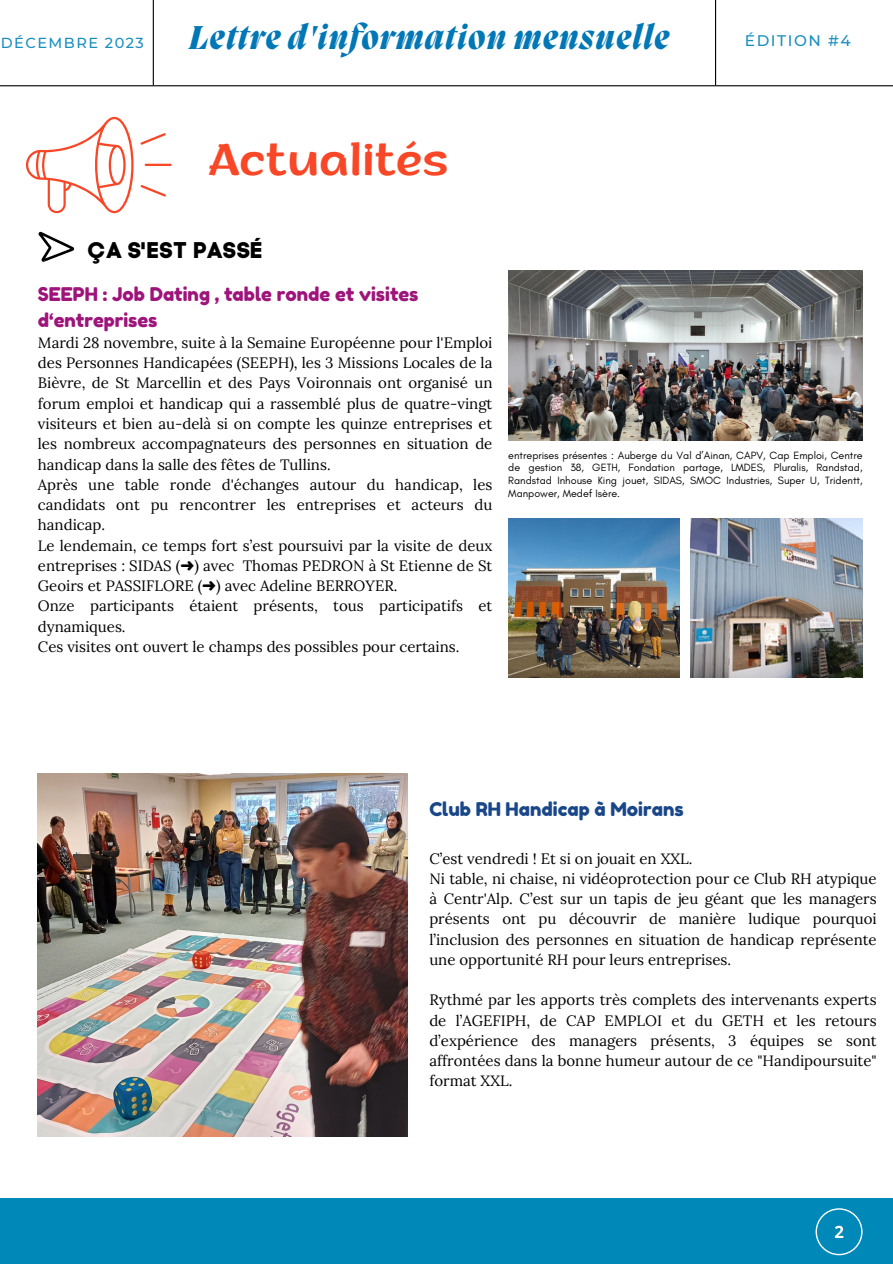
<style>
.page{position:relative;width:893px;height:1264px;background:#fff}
.page>*{position:absolute;margin:0;border:0;box-sizing:border-box;transform-origin:0 0}
.t1{font:44.55px "ZT Arturo";color:#f84727}
.t2{font:italic 800 33.9px "Migra";letter-spacing:.04em;color:#0277b5}
.t3{font:22.5px "Code Pro Bold LC";color:#000}
.t4{font:18.9px/25.8px "Fredoka One";color:#9e147a}
.t5{font:18.9px "Fredoka One";color:#1a4789}
.t6{font:500 15.3px "Montserrat";letter-spacing:.1em;color:#198fbf}
.t7{font:15px/20.2px "Lora";color:#000;text-align:justify}
.t8{font:500 14.55px "Montserrat";letter-spacing:.1em;color:#198fbf}
.t9{font:10.8px/12.5px "Glacial Indifference";color:#000;text-align:justify}
.s1{font-family:"Free Serif"}
</style>
<div class="page">
<img style="left:508px;top:519px;width:171px;height:158px">
<img style="left:690px;top:519px;width:172px;height:158px">
<img style="left:508px;top:270px;width:354px;height:170px">
<img style="left:38px;top:773px;width:369px;height:363px">
<div style="left:0;top:1198px;width:892px;height:65px;background:#0088b8"></div>
<svg style="left:815px;top:1208px;width:47px;height:47px;background:#1c95bf"></svg>
<svg style="left:26px;top:117px;width:107px;height:96px"></svg>
<hr style="left:145px;top:164px;width:27px;height:2px;background:#f84727">
<svg style="left:140px;top:133px;width:26px;height:12px"></svg>
<svg style="left:140px;top:185px;width:26px;height:11px"></svg>
<svg style="left:38px;top:231px;width:37px;height:31px"></svg>
<hr style="left:153px;top:0;width:1px;height:85px;background:#000">
<hr style="left:715px;top:0;width:1px;height:85px;background:#000">
<hr style="left:0;top:85px;width:892px;height:1px;background:#000">
<p class="t8" style="left:1px;top:34px;width:145px">DÉCEMBRE 2023</p>
<p class="t2" style="left:189px;top:21px;width:481px">Lettre d'information mensuelle</p>
<p class="t6" style="left:744px;top:31px;width:107px">ÉDITION #4</p>
<p class="t1" style="left:208px;top:142px;width:241px">Actualités</p>
<p class="t3" style="left:88px;top:236px;width:176px">ÇA S'EST PASSÉ</p>
<p class="t4" style="left:38px;top:281px;width:382px">SEEPH : Job Dating , table ronde et visites d‘entreprises</p>
<p class="t7" style="left:38px;top:332px;width:456px">Mardi 28 novembre, suite à la Semaine Européenne pour l'Emploi des Personnes Handicapées (SEEPH), les 3 Missions Locales de la Bièvre, de St Marcellin et des Pays Voironnais ont organisé un forum emploi et handicap qui a rassemblé plus de quatre-vingt visiteurs et bien au-delà si on compte les quinze entreprises et les nombreux accompagnateurs des personnes en situation de handicap dans la salle des fêtes de Tullins.</p>
<p class="t7" style="left:38px;top:474px;width:456px">Après une table ronde d'échanges autour du handicap, les candidats ont pu rencontrer les entreprises et acteurs du handicap.</p>
<p class="t7" style="left:38px;top:535px;width:456px">Le lendemain, ce temps fort s’est poursuivi par la visite de deux entreprises : SIDAS (<span class="s1">➜</span>) avec Thomas PEDRON à St Etienne de St Geoirs et PASSIFLORE (<span class="s1">➜</span>) avec Adeline BERROYER.</p>
<p class="t7" style="left:38px;top:595px;width:456px">Onze participants étaient présents, tous participatifs et dynamiques.</p>
<p class="t7" style="left:38px;top:636px;width:423px">Ces visites ont ouvert le champs des possibles pour certains.</p>
<p class="t9" style="left:508px;top:449px;width:356px">entreprises présentes : Auberge du Val d’Ainan, CAPV, Cap Emploi, Centre de gestion 38, GETH, Fondation partage, LMDES, Pluralis, Randstad, Randstad Inhouse King jouet, SIDAS, SMOC Industries, Super U, Tridentt, Manpower, Medef Isère.</p>
<p class="t5" style="left:429px;top:798px;width:256px">Club RH Handicap à Moirans</p>
<p class="t7" style="left:429px;top:848px;width:265px">C’est vendredi ! Et si on jouait en XXL.</p>
<p class="t7" style="left:429px;top:868px;width:449px">Ni table, ni chaise, ni vidéoprotection pour ce Club RH atypique à Centr'Alp. C’est sur un tapis de jeu géant que les managers présents ont pu découvrir de manière ludique pourquoi l’inclusion des personnes en situation de handicap représente une opportunité RH pour leurs entreprises.</p>
<p class="t7" style="left:429px;top:989px;width:449px">Rythmé par les apports très complets des intervenants experts de l’AGEFIPH, de CAP EMPLOI et du GETH et les retours d’expérience des managers présents, 3 équipes se sont affrontées dans la bonne humeur autour de ce "Handipoursuite" format XXL.</p>
</div>
